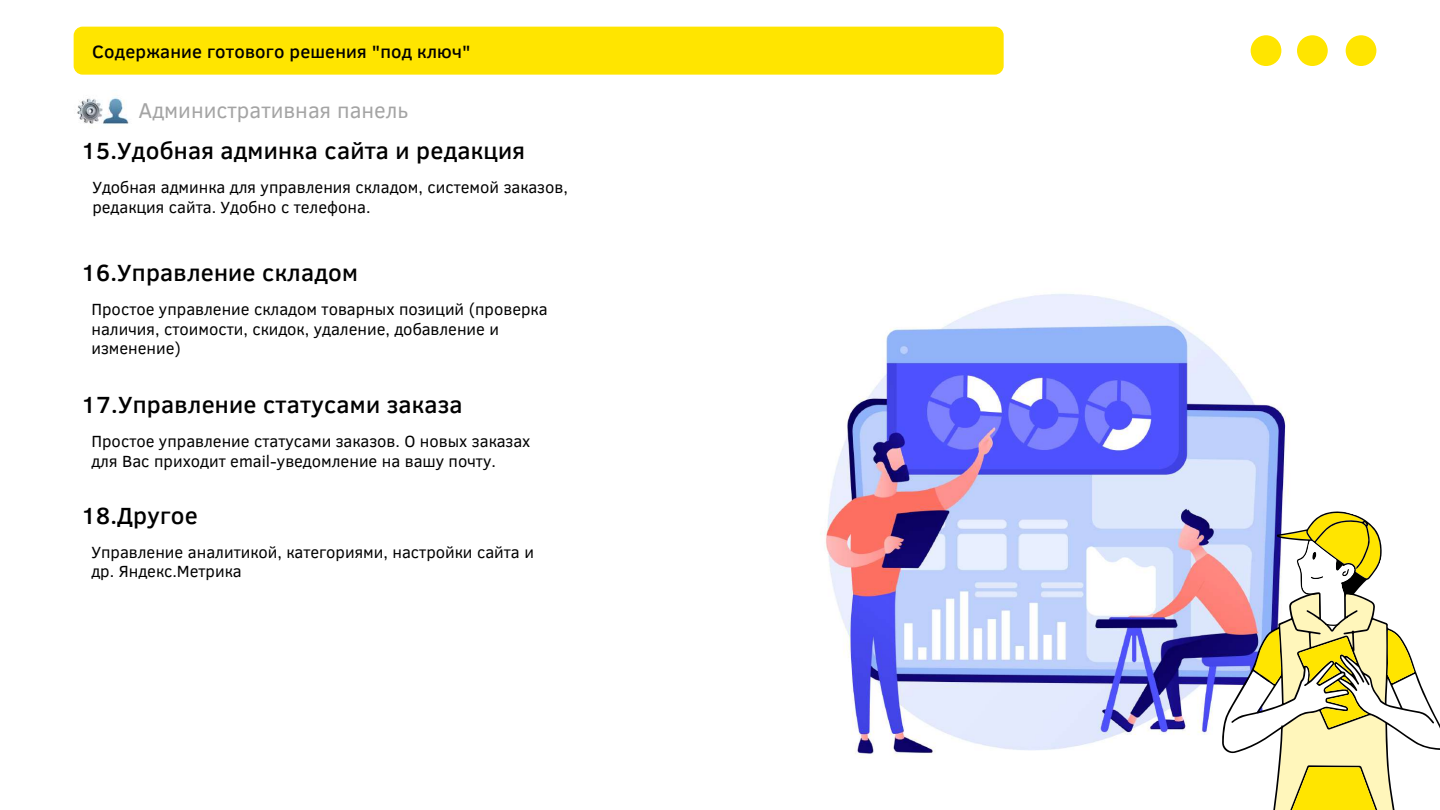
<style>
.page{position:relative;width:1440px;height:810px;background:#fff}
.page>*{position:absolute;margin:0;border:0;box-sizing:border-box;transform-origin:0 0}
.t1{font:500 24px "Clear Sans";letter-spacing:.01em;color:#000}
.t2{font:22px "Clear Sans";color:#a4a4a4}
.t3{font:500 18.3px "Clear Sans";letter-spacing:.01em;color:#000}
.t4{font:16.6px/19.5px "Clear Sans";color:#000}
</style>
<div class="page">
<div style="left:74px;top:27px;width:930px;height:48px;background:#ffe500;border-radius:9px"></div>
<div style="left:1346px;top:35px;width:30px;height:31px;background:#ffe500;border-radius:50%"></div>
<div style="left:1297px;top:35px;width:31px;height:31px;background:#ffe500;border-radius:50%"></div>
<div style="left:1251px;top:35px;width:30px;height:31px;background:#ffe500;border-radius:50%"></div>
<img style="left:820px;top:294px;width:470px;height:464px">
<svg style="left:1224px;top:496px;width:216px;height:314px"></svg>
<img style="left:77px;top:97px;width:52px;height:28px">
<p class="t3" style="left:92px;top:38px;width:380px">Содержание готового решения "под ключ"</p>
<h2 class="t2" style="left:139px;top:95px;width:271px">Административная панель</h2>
<h1 class="t1" style="left:81px;top:133px;width:445px">15.Удобная админка сайта и редакция</h1>
<p class="t4" style="left:92px;top:177px;width:477px">Удобная админка для управления складом, системой заказов, редакция сайта. Удобно с телефона.</p>
<h1 class="t1" style="left:81px;top:255px;width:279px">16.Управление складом</h1>
<p class="t4" style="left:91px;top:299px;width:458px">Простое управление складом товарных позиций (проверка наличия, стоимости, скидок, удаление, добавление и изменение)</p>
<h1 class="t1" style="left:81px;top:387px;width:383px">17.Управление статусами заказа</h1>
<p class="t4" style="left:91px;top:431px;width:441px">Простое управление статусами заказов. О новых заказах для Вас приходит email-уведомление на вашу почту.</p>
<h1 class="t1" style="left:81px;top:498px;width:118px">18.Другое</h1>
<p class="t4" style="left:91px;top:541px;width:444px">Управление аналитикой, категориями, настройки сайта и др. Яндекс.Метрика</p>
</div>
